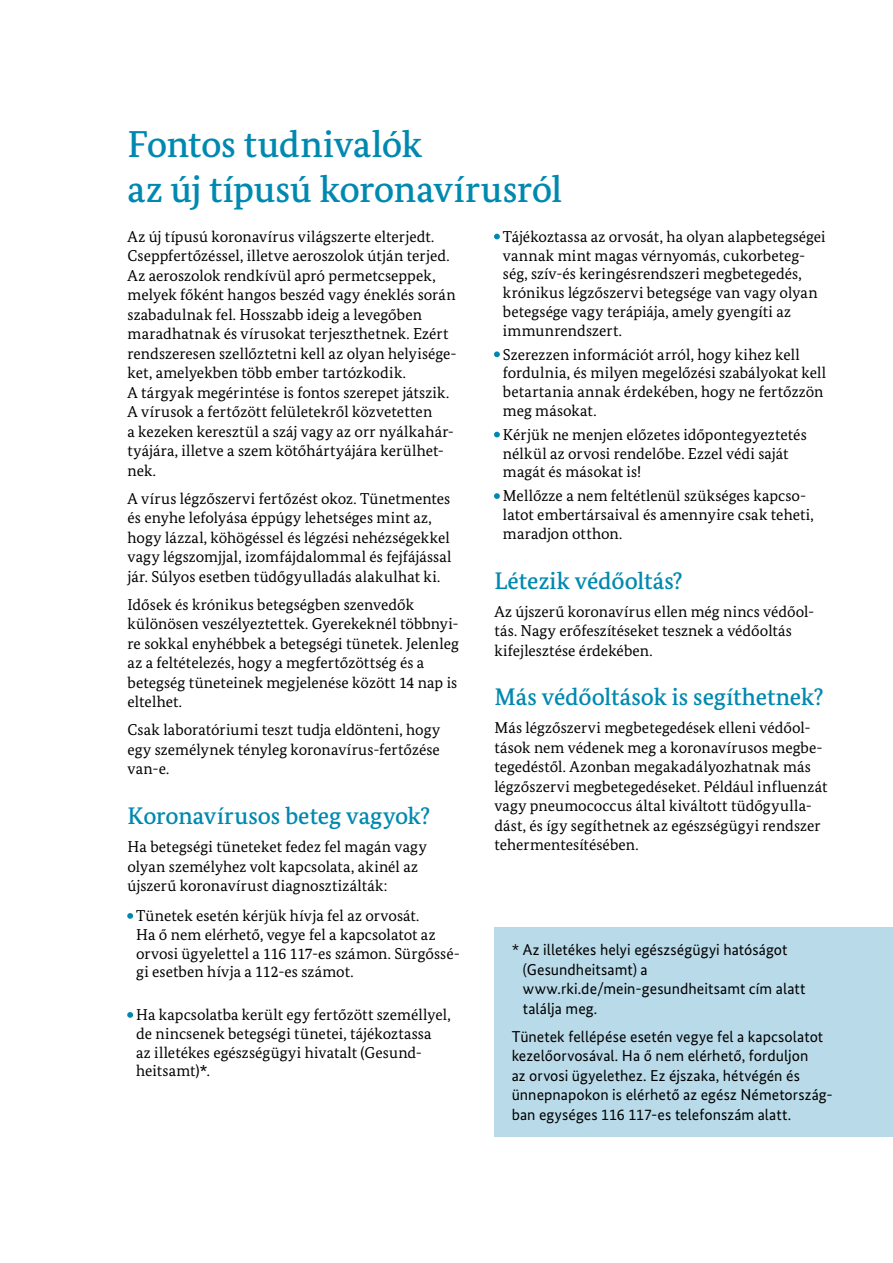
<style>
.page{position:relative;width:893px;height:1263px;background:#fff}
.page>*{position:absolute;margin:0;border:0;box-sizing:border-box;transform-origin:0 0}
.Head_2_BMG{font:500 37.5px/45px "Bundes Serif";letter-spacing:-.01em;color:#0089b0}
.Head_3_BMG{font:500 24px "Bundes Serif";letter-spacing:-.005em;color:#0089b0}
.Fließ_BMG{font:15.75px/19.5px "Bundes Serif";letter-spacing:.005em;color:#000}
.Fließ_aufzählung_BMG{font:15.75px/18.8px "Bundes Serif";letter-spacing:.005em;color:#000}
.Kasten_BMG{font:15.75px/19.5px "Bundes Sans";letter-spacing:.005em;color:#000}
.s1{font-weight:700;color:#0089b0}
</style>
<div class="page">
<div style="left:494px;top:927px;width:399px;height:209px;background:#b9dae8"></div>
<svg style="left:127px;top:913px;width:6px;height:6px"></svg>
<svg style="left:127px;top:1012px;width:6px;height:6px"></svg>
<svg style="left:494px;top:234px;width:6px;height:5px"></svg>
<svg style="left:494px;top:351px;width:6px;height:6px"></svg>
<svg style="left:494px;top:432px;width:6px;height:5px"></svg>
<svg style="left:494px;top:493px;width:6px;height:6px"></svg>
<h2 class="Head_2_BMG" style="left:128px;top:121px;width:436px">Fontos tudnivalók<br>az új típusú koronavírusról</h2>
<p class="Fließ_BMG" style="left:128px;top:227px;width:331px">Az új típusú koronavírus világszerte elterjedt.<br>Cseppfertőzéssel, illetve aeroszolok útján terjed.<br>Az aeroszolok rendkívül apró permetcseppek, melyek főként hangos beszéd vagy éneklés során szabadulnak fel. Hosszabb ideig a levegőben maradhatnak és vírusokat terjeszthetnek. Ezért rendszeresen szellőztetni kell az olyan helyisége&shy;ket, amelyekben több ember tartózkodik.<br>A tárgyak megérintése is fontos szerepet játszik.<br>A vírusok a fertőzött felületekről közvetetten<br>a kezeken keresztül a száj vagy az orr nyálkahár&shy;tyájára, illetve a szem kötőhártyájára kerülhet&shy;nek.</p>
<p class="Fließ_BMG" style="left:128px;top:489px;width:326px">A vírus légzőszervi fertőzést okoz. Tünetmentes és enyhe lefolyása éppúgy lehetséges mint az, hogy lázzal, köhögéssel és légzési nehézségekkel vagy légszomjjal, izomfájdalommal és fejfájással jár. Súlyos esetben tüdőgyulladás alakulhat ki.</p>
<p class="Fließ_BMG" style="left:128px;top:595px;width:333px">Idősek és krónikus betegségben szenvedők különösen veszélyeztettek. Gyerekeknél többnyi&shy;re sokkal enyhébbek a betegségi tünetek. Jelenleg az a feltételezés, hogy a megfertőzöttség és a betegség tüneteinek megjelenése között 14 nap is eltelhet.</p>
<p class="Fließ_BMG" style="left:128px;top:720px;width:314px;text-align:justify">Csak laboratóriumi teszt tudja eldönteni, hogy egy személynek tényleg koronavírus-fertőzése van-e.</p>
<h3 class="Head_3_BMG" style="left:128px;top:801px;width:304px">Koronavírusos beteg vagyok?</h3>
<p class="Fließ_BMG" style="left:128px;top:837px;width:301px">Ha betegségi tüneteket fedez fel magán vagy olyan személyhez volt kapcsolata, akinél az újszerű koronavírust diagnosztizálták:</p>
<p class="Fließ_aufzählung_BMG" style="left:136px;top:906px;width:325px;text-indent:-9px"><span class="s1">•</span> Tünetek esetén kérjük hívja fel az orvosát.<br>Ha ő nem elérhető, vegye fel a kapcsolatot az orvosi ügyelettel a 116 117-es számon. Sürgőssé&shy;gi esetben hívja a 112-es számot.</p>
<p class="Fließ_aufzählung_BMG" style="left:136px;top:1005px;width:316px;text-indent:-9px"><span class="s1">•</span> Ha kapcsolatba került egy fertőzött személlyel, de nincsenek betegségi tünetei, tájékoztassa<br>az illetékes egészségügyi hivatalt (Gesund&shy;heitsamt)*.</p>
<p class="Fließ_aufzählung_BMG" style="left:503px;top:227px;width:324px;text-indent:-9px"><span class="s1">•</span> Tájékoztassa az orvosát, ha olyan alapbetegségei vannak mint magas vérnyomás, cukorbeteg&shy;ség, szív-és keringésrendszeri megbetegedés, krónikus légzőszervi betegsége van vagy olyan betegsége vagy terápiája, amely gyengíti az immunrendszert.</p>
<p class="Fließ_aufzählung_BMG" style="left:503px;top:345px;width:325px;text-indent:-9px"><span class="s1">•</span> Szerezzen információt arról, hogy kihez kell fordulnia, és milyen megelőzési szabályokat kell betartania annak érdekében, hogy ne fertőzzön meg másokat.</p>
<p class="Fließ_aufzählung_BMG" style="left:503px;top:425px;width:305px;text-indent:-9px"><span class="s1">•</span> Kérjük ne menjen előzetes időpontegyeztetés nélkül az orvosi rendelőbe. Ezzel védi saját magát és másokat is!</p>
<p class="Fließ_aufzählung_BMG" style="left:503px;top:486px;width:312px;text-indent:-9px"><span class="s1">•</span> Mellőzze a nem feltétlenül szükséges kapcso&shy;latot embertársaival és amennyire csak teheti, maradjon otthon.</p>
<h3 class="Head_3_BMG" style="left:494px;top:566px;width:190px">Létezik védőoltás?</h3>
<p class="Fließ_BMG" style="left:494px;top:601px;width:322px">Az újszerű koronavírus ellen még nincs védőol&shy;tás. Nagy erőfeszítéseket tesznek a védőoltás kifejlesztése érdekében.</p>
<h3 class="Head_3_BMG" style="left:494px;top:682px;width:331px">Más védőoltások is segíthetnek?</h3>
<p class="Fließ_BMG" style="left:494px;top:718px;width:335px">Más légzőszervi megbetegedések elleni védőol&shy;tások nem védenek meg a koronavírusos megbe&shy;tegedéstől. Azonban megakadályozhatnak más légzőszervi megbetegedéseket. Például influenzát vagy pneumococcus által kiváltott tüdőgyulla&shy;dást, és így segíthetnek az egészségügyi rendszer tehermentesítésében.</p>
<p class="Kasten_BMG" style="left:523px;top:940px;width:284px;text-indent:-11px">* Az illetékes helyi egészségügyi hatóságot (Gesundheitsamt) a www.rki.de/mein-gesundheitsamt cím alatt találja meg.</p>
<p class="Kasten_BMG" style="left:512px;top:1026px;width:323px">Tünetek fellépése esetén vegye fel a kapcsolatot kezelőorvosával. Ha ő nem elérhető, forduljon<br>az orvosi ügyelethez. Ez éjszaka, hétvégén és ünnepnapokon is elérhető az egész Németország&shy;ban egységes 116 117-es telefonszám alatt.</p>
</div>
